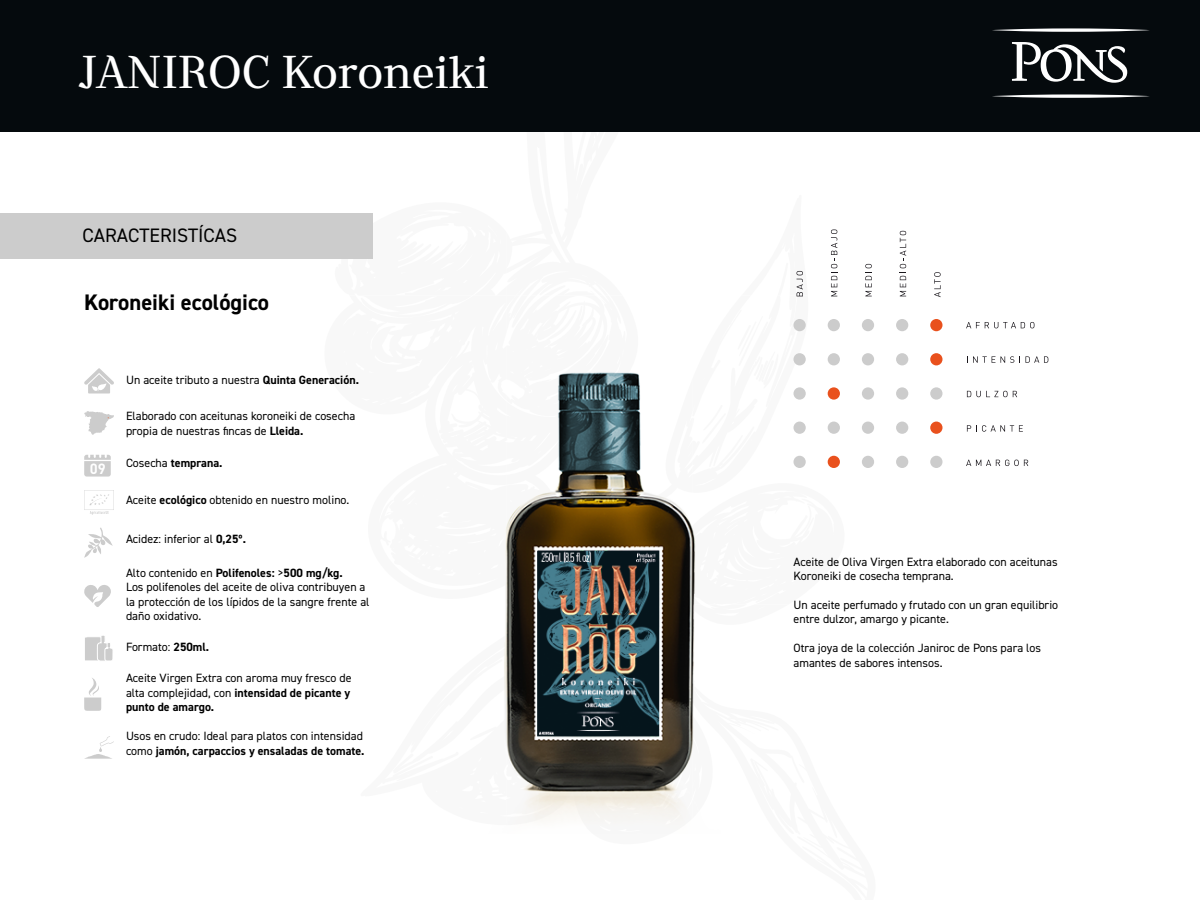
<style>
.page{position:relative;width:1200px;height:900px;background:#fff}
.page>*{position:absolute;margin:0;border:0;box-sizing:border-box;transform-origin:0 0}
.t1{font:45px "Elia";color:#fff}
.t2{font:700 22.5px "DIN2014";color:#000}
.t3{font:19.5px "DIN2014";color:#000}
.t4{font:700 14.7px "DIN Pro";color:#fff}
.t5{font:12px/14.4px "DIN2014";color:#000}
.t6{font:700 12px "DIN2014";color:#000}
.s1{font-weight:700}
.s2{font-weight:400}
</style>
<div class="page">
<div style="left:0;top:0;width:1200px;height:132px;background:#050a0d"></div>
<img style="left:504px;top:372px;width:192px;height:452px">
<svg style="left:992px;top:28px;width:158px;height:70px"></svg>
<svg style="left:966px;top:322px;width:68px;height:6px"></svg>
<svg style="left:967px;top:356px;width:81px;height:7px"></svg>
<svg style="left:967px;top:391px;width:50px;height:6px"></svg>
<svg style="left:967px;top:425px;width:56px;height:7px"></svg>
<svg style="left:966px;top:460px;width:62px;height:6px"></svg>
<svg style="left:796px;top:271px;width:7px;height:25px"></svg>
<svg style="left:831px;top:229px;width:6px;height:67px"></svg>
<svg style="left:865px;top:264px;width:7px;height:32px"></svg>
<svg style="left:900px;top:231px;width:6px;height:65px"></svg>
<svg style="left:934px;top:272px;width:7px;height:25px"></svg>
<div style="left:930px;top:319px;width:13px;height:12px;background:#e9511d;border-radius:50%"></div>
<div style="left:930px;top:353px;width:13px;height:12px;background:#e9511d;border-radius:50%"></div>
<div style="left:828px;top:319px;width:12px;height:12px;background:#ccc;border-radius:50%"></div>
<div style="left:862px;top:319px;width:12px;height:12px;background:#ccc;border-radius:50%"></div>
<div style="left:896px;top:319px;width:12px;height:12px;background:#ccc;border-radius:50%"></div>
<div style="left:828px;top:353px;width:12px;height:12px;background:#ccc;border-radius:50%"></div>
<div style="left:862px;top:353px;width:12px;height:12px;background:#ccc;border-radius:50%"></div>
<div style="left:896px;top:353px;width:12px;height:12px;background:#ccc;border-radius:50%"></div>
<div style="left:793px;top:387px;width:13px;height:13px;background:#ccc;border-radius:50%"></div>
<div style="left:828px;top:387px;width:12px;height:13px;background:#e9511d;border-radius:50%"></div>
<div style="left:862px;top:387px;width:12px;height:13px;background:#ccc;border-radius:50%"></div>
<div style="left:896px;top:387px;width:12px;height:13px;background:#ccc;border-radius:50%"></div>
<div style="left:930px;top:387px;width:13px;height:13px;background:#ccc;border-radius:50%"></div>
<div style="left:930px;top:422px;width:13px;height:12px;background:#e9511d;border-radius:50%"></div>
<div style="left:828px;top:422px;width:12px;height:12px;background:#ccc;border-radius:50%"></div>
<div style="left:862px;top:422px;width:12px;height:12px;background:#ccc;border-radius:50%"></div>
<div style="left:896px;top:422px;width:12px;height:12px;background:#ccc;border-radius:50%"></div>
<div style="left:828px;top:456px;width:12px;height:12px;background:#e9511d;border-radius:50%"></div>
<div style="left:793px;top:456px;width:13px;height:12px;background:#ccc;border-radius:50%"></div>
<div style="left:862px;top:456px;width:12px;height:12px;background:#ccc;border-radius:50%"></div>
<div style="left:896px;top:456px;width:12px;height:12px;background:#ccc;border-radius:50%"></div>
<div style="left:930px;top:456px;width:13px;height:12px;background:#ccc;border-radius:50%"></div>
<div style="left:793px;top:319px;width:13px;height:12px;background:#ccc;border-radius:50%"></div>
<div style="left:793px;top:353px;width:13px;height:12px;background:#ccc;border-radius:50%"></div>
<div style="left:793px;top:422px;width:13px;height:12px;background:#ccc;border-radius:50%"></div>
<div style="left:0;top:214px;width:373px;height:45px;background:#ccc"></div>
<svg style="left:84px;top:368px;width:30px;height:25px"></svg>
<svg style="left:84px;top:411px;width:30px;height:24px"></svg>
<svg style="left:84px;top:490px;width:30px;height:25px"></svg>
<svg style="left:84px;top:527px;width:29px;height:31px"></svg>
<svg style="left:84px;top:585px;width:27px;height:22px"></svg>
<svg style="left:84px;top:454px;width:27px;height:23px"></svg>
<svg style="left:85px;top:635px;width:28px;height:26px"></svg>
<svg style="left:84px;top:678px;width:17px;height:33px"></svg>
<svg style="left:84px;top:736px;width:30px;height:23px"></svg>
<h1 class="t1" style="left:79px;top:45px;width:412px">JANIROC Koroneiki</h1>
<h3 class="t3" style="left:82px;top:224px;width:156px">CARACTERISTÍCAS</h3>
<h2 class="t2" style="left:84px;top:287px;width:186px">Koroneiki ecológico</h2>
<p class="t4" style="left:90px;top:456px;width:17px">09</p>
<p class="t5" style="left:126px;top:373px;width:235px">Un aceite tributo a nuestra <span class="s1">Quinta Generación.</span></p>
<p class="t5" style="left:126px;top:409px;width:231px">Elaborado con aceitunas koroneiki de cosecha propia de nuestras fincas de <span class="s1">Lleida.</span></p>
<p class="t6" style="left:126px;top:455px;width:98px"><span class="s2">Cosecha</span> temprana.</p>
<p class="t5" style="left:126px;top:493px;width:225px">Aceite <span class="s1">ecológico</span> obtenido en nuestro molino.</p>
<p class="t5" style="left:126px;top:531px;width:122px">Acidez: inferior al <span class="s1">0,25º.</span></p>
<p class="t5" style="left:126px;top:565px;width:245px">Alto contenido en <span class="s1">Polifenoles:</span> &gt;<span class="s1">500 mg/kg.<br></span>Los polifenoles del aceite de oliva contribuyen a la protección de los lípidos de la sangre frente al daño oxidativo.</p>
<p class="t5" style="left:126px;top:640px;width:85px">Formato: <span class="s1">250ml.</span></p>
<p class="t5" style="left:126px;top:671px;width:227px;text-align:justify">Aceite Virgen Extra con aroma muy fresco de alta complejidad, con <span class="s1">intensidad de picante y punto de amargo.</span></p>
<p class="t5" style="left:126px;top:729px;width:240px">Usos en crudo: Ideal para platos con intensidad como <span class="s1">jamón, carpaccios y ensaladas de tomate.</span></p>
<p class="t5" style="left:794px;top:554px;width:266px">Aceite de Oliva Virgen Extra elaborado con aceitunas<br>Koroneiki de cosecha temprana.</p>
<p class="t5" style="left:794px;top:597px;width:266px">Un aceite perfumado y frutado con un gran equilibrio entre dulzor, amargo y picante.</p>
<p class="t5" style="left:794px;top:641px;width:249px">Otra joya de la colección Janiroc de Pons para los amantes de sabores intensos.</p>
</div>
